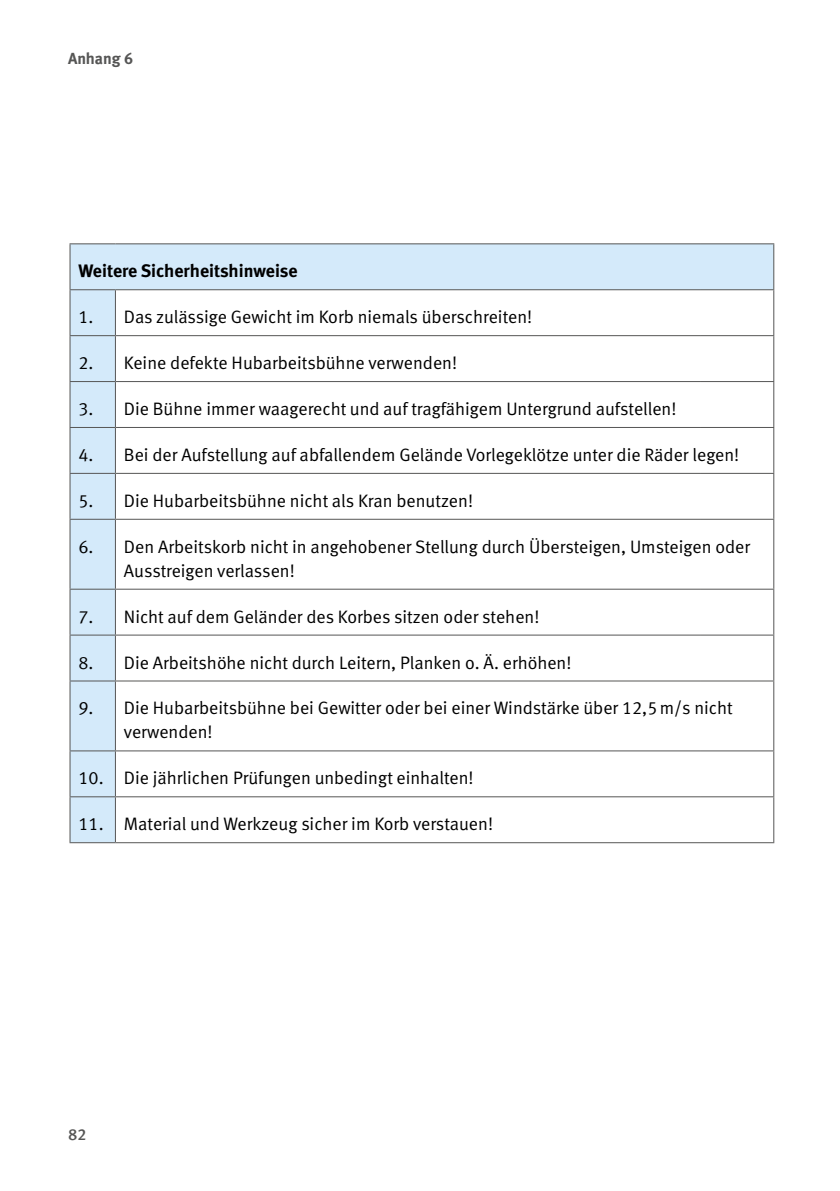
<style>
.page{position:relative;width:840px;height:1191px;background:#fff}
.page>*{position:absolute;margin:0;border:0;box-sizing:border-box;transform-origin:0 0}
.Tabellen_und_Graphen_TI{font:18px/24px "DGUV Meta";color:#000}
.Tabellen_und_Graphen_TI-2{font:700 18px "DGUV Meta";color:#000}
.t1{font:700 16px "DGUV Meta";color:#565655}
.t2{font:500 16px "DGUV Meta";color:#565655}
</style>
<div class="page">
<svg style="left:70px;top:244px;width:702px;height:598px"></svg>
<hr style="left:69px;top:244px;width:1px;height:45px;background:#565655">
<hr style="left:772px;top:244px;width:1px;height:45px;background:#565655">
<hr style="left:69px;top:289px;width:46px;height:1px;background:#565655">
<hr style="left:69px;top:290px;width:1px;height:45px;background:#565655">
<hr style="left:115px;top:289px;width:584px;height:1px;background:#565655">
<hr style="left:115px;top:290px;width:1px;height:45px;background:#565655">
<hr style="left:699px;top:289px;width:74px;height:1px;background:#565655">
<hr style="left:772px;top:290px;width:1px;height:45px;background:#565655">
<hr style="left:69px;top:335px;width:46px;height:1px;background:#565655">
<hr style="left:69px;top:336px;width:1px;height:45px;background:#565655">
<hr style="left:115px;top:335px;width:584px;height:1px;background:#565655">
<hr style="left:115px;top:336px;width:1px;height:45px;background:#565655">
<hr style="left:699px;top:335px;width:74px;height:1px;background:#565655">
<hr style="left:772px;top:336px;width:1px;height:45px;background:#565655">
<hr style="left:69px;top:381px;width:46px;height:1px;background:#565655">
<hr style="left:69px;top:382px;width:1px;height:45px;background:#565655">
<hr style="left:115px;top:381px;width:584px;height:1px;background:#565655">
<hr style="left:115px;top:382px;width:1px;height:45px;background:#565655">
<hr style="left:699px;top:381px;width:74px;height:1px;background:#565655">
<hr style="left:772px;top:382px;width:1px;height:45px;background:#565655">
<hr style="left:69px;top:427px;width:46px;height:1px;background:#565655">
<hr style="left:69px;top:428px;width:1px;height:45px;background:#565655">
<hr style="left:115px;top:427px;width:584px;height:1px;background:#565655">
<hr style="left:115px;top:428px;width:1px;height:45px;background:#565655">
<hr style="left:699px;top:427px;width:74px;height:1px;background:#565655">
<hr style="left:772px;top:428px;width:1px;height:45px;background:#565655">
<hr style="left:69px;top:473px;width:46px;height:1px;background:#565655">
<hr style="left:69px;top:474px;width:1px;height:45px;background:#565655">
<hr style="left:115px;top:473px;width:584px;height:1px;background:#565655">
<hr style="left:115px;top:474px;width:1px;height:45px;background:#565655">
<hr style="left:699px;top:473px;width:74px;height:1px;background:#565655">
<hr style="left:772px;top:474px;width:1px;height:45px;background:#565655">
<hr style="left:69px;top:519px;width:46px;height:1px;background:#565655">
<hr style="left:69px;top:520px;width:1px;height:68px;background:#565655">
<hr style="left:115px;top:519px;width:584px;height:1px;background:#565655">
<hr style="left:115px;top:520px;width:1px;height:68px;background:#565655">
<hr style="left:699px;top:519px;width:74px;height:1px;background:#565655">
<hr style="left:772px;top:520px;width:1px;height:68px;background:#565655">
<hr style="left:69px;top:588px;width:46px;height:1px;background:#565655">
<hr style="left:69px;top:589px;width:1px;height:45px;background:#565655">
<hr style="left:115px;top:588px;width:584px;height:1px;background:#565655">
<hr style="left:115px;top:589px;width:1px;height:45px;background:#565655">
<hr style="left:699px;top:588px;width:74px;height:1px;background:#565655">
<hr style="left:772px;top:589px;width:1px;height:45px;background:#565655">
<hr style="left:69px;top:634px;width:46px;height:1px;background:#565655">
<hr style="left:69px;top:635px;width:1px;height:45px;background:#565655">
<hr style="left:115px;top:634px;width:584px;height:1px;background:#565655">
<hr style="left:115px;top:635px;width:1px;height:45px;background:#565655">
<hr style="left:699px;top:634px;width:74px;height:1px;background:#565655">
<hr style="left:772px;top:635px;width:1px;height:45px;background:#565655">
<hr style="left:69px;top:680px;width:46px;height:1px;background:#565655">
<hr style="left:69px;top:681px;width:1px;height:69px;background:#565655">
<hr style="left:115px;top:680px;width:584px;height:1px;background:#565655">
<hr style="left:115px;top:681px;width:1px;height:69px;background:#565655">
<hr style="left:699px;top:680px;width:74px;height:1px;background:#565655">
<hr style="left:772px;top:681px;width:1px;height:69px;background:#565655">
<hr style="left:69px;top:750px;width:46px;height:1px;background:#565655">
<hr style="left:69px;top:751px;width:1px;height:45px;background:#565655">
<hr style="left:115px;top:750px;width:584px;height:1px;background:#565655">
<hr style="left:115px;top:751px;width:1px;height:45px;background:#565655">
<hr style="left:699px;top:750px;width:74px;height:1px;background:#565655">
<hr style="left:772px;top:751px;width:1px;height:45px;background:#565655">
<hr style="left:69px;top:796px;width:46px;height:1px;background:#565655">
<hr style="left:69px;top:797px;width:1px;height:45px;background:#565655">
<hr style="left:115px;top:796px;width:584px;height:1px;background:#565655">
<hr style="left:115px;top:797px;width:1px;height:45px;background:#565655">
<hr style="left:699px;top:796px;width:74px;height:1px;background:#565655">
<hr style="left:772px;top:797px;width:1px;height:45px;background:#565655">
<hr style="left:69px;top:842px;width:46px;height:1px;background:#565655">
<hr style="left:115px;top:842px;width:584px;height:1px;background:#565655">
<hr style="left:699px;top:842px;width:74px;height:1px;background:#565655">
<hr style="left:69px;top:243px;width:46px;height:1px;background:#565655">
<hr style="left:115px;top:243px;width:584px;height:1px;background:#565655">
<hr style="left:699px;top:243px;width:74px;height:1px;background:#565655">
<p class="t1" style="left:68px;top:49px;width:66px">Anhang 6</p>
<p class="Tabellen_und_Graphen_TI-2" style="left:78px;top:260px;width:220px">Weitere Sicherheitshinweise</p>
<p class="Tabellen_und_Graphen_TI" style="left:78px;top:305px;width:17px">1.</p>
<p class="Tabellen_und_Graphen_TI" style="left:124px;top:305px;width:409px">Das zulässige Gewicht im Korb niemals überschreiten!</p>
<p class="Tabellen_und_Graphen_TI" style="left:78px;top:351px;width:17px">2.</p>
<p class="Tabellen_und_Graphen_TI" style="left:124px;top:351px;width:334px">Keine defekte Hubarbeitsbühne verwenden!</p>
<p class="Tabellen_und_Graphen_TI" style="left:78px;top:397px;width:17px">3.</p>
<p class="Tabellen_und_Graphen_TI" style="left:124px;top:397px;width:554px">Die Bühne immer waagerecht und auf tragfähigem Untergrund aufstellen!</p>
<p class="Tabellen_und_Graphen_TI" style="left:78px;top:443px;width:17px">4.</p>
<p class="Tabellen_und_Graphen_TI" style="left:124px;top:443px;width:616px">Bei der Aufstellung auf abfallendem Gelände Vorlegeklötze unter die Räder legen!</p>
<p class="Tabellen_und_Graphen_TI" style="left:78px;top:489px;width:17px">5.</p>
<p class="Tabellen_und_Graphen_TI" style="left:124px;top:489px;width:350px">Die Hubarbeitsbühne nicht als Kran benutzen!</p>
<p class="Tabellen_und_Graphen_TI" style="left:78px;top:535px;width:17px">6.</p>
<p class="Tabellen_und_Graphen_TI" style="left:124px;top:535px;width:627px">Den Arbeitskorb nicht in angehobener Stellung durch Übersteigen, Umsteigen oder<br>Ausstreigen verlassen!</p>
<p class="Tabellen_und_Graphen_TI" style="left:78px;top:605px;width:17px">7.</p>
<p class="Tabellen_und_Graphen_TI" style="left:124px;top:605px;width:417px">Nicht auf dem Geländer des Korbes sitzen oder stehen!</p>
<p class="Tabellen_und_Graphen_TI" style="left:78px;top:650px;width:17px">8.</p>
<p class="Tabellen_und_Graphen_TI" style="left:124px;top:650px;width:449px">Die Arbeitshöhe nicht durch Leitern, Planken o. Ä. erhöhen!</p>
<p class="Tabellen_und_Graphen_TI" style="left:78px;top:696px;width:17px">9.</p>
<p class="Tabellen_und_Graphen_TI" style="left:124px;top:696px;width:610px">Die Hubarbeitsbühne bei Gewitter oder bei einer Windstärke über 12,5m/s nicht verwenden!</p>
<p class="Tabellen_und_Graphen_TI" style="left:78px;top:766px;width:27px">10.</p>
<p class="Tabellen_und_Graphen_TI" style="left:124px;top:766px;width:351px">Die jährlichen Prüfungen unbedingt einhalten!</p>
<p class="Tabellen_und_Graphen_TI" style="left:78px;top:812px;width:27px">11.</p>
<p class="Tabellen_und_Graphen_TI" style="left:124px;top:812px;width:370px">Material und Werkzeug sicher im Korb verstauen!</p>
<p class="t2" style="left:68px;top:1124px;width:20px">82</p>
</div>
